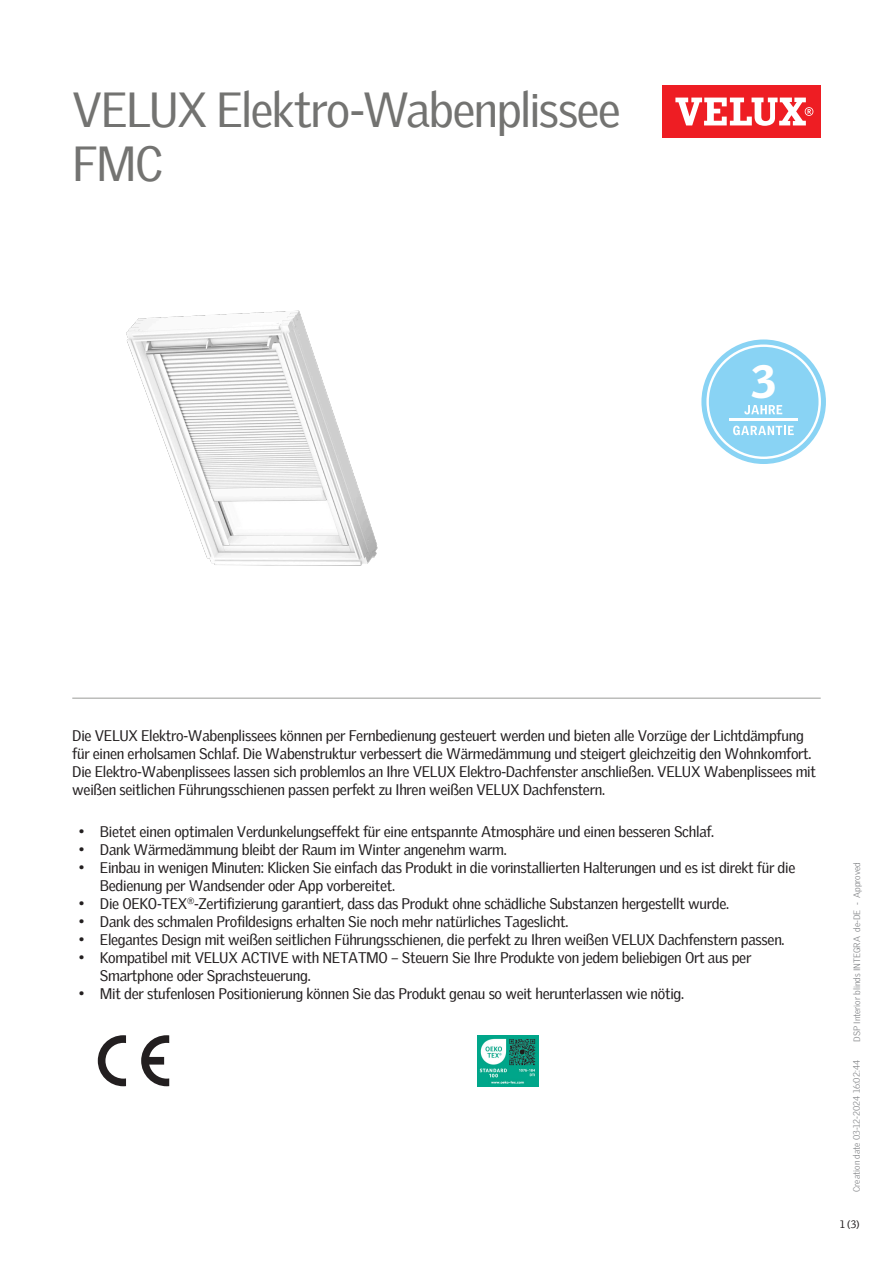
<style>
.page{position:relative;width:893px;height:1263px;background:#fff}
.page>*{position:absolute;margin:0;border:0;box-sizing:border-box;transform-origin:0 0}
.Headline{font:48px/54px "Velux Gothic";letter-spacing:-.03em;color:#737371}
.t1{font:900 45.3px "Velux Gothic";color:#fff}
.Body_Regular{font:15px/18px "Velux Gothic";letter-spacing:-.02em;color:#231f20}
.t2{font:10.5px "Velux Gothic";color:#231f20}
.t3{font:300 9px "Velux Gothic";color:#7c7e81}
</style>
<div class="page">
<div style="left:662px;top:85px;width:159px;height:53px;background:#ee1d23"></div>
<svg style="left:675px;top:98px;width:138px;height:28px"></svg>
<hr style="left:72px;top:697px;width:749px;height:2px;background:#bcbdbb">
<svg style="left:141px;top:1035px;width:28px;height:51px"></svg>
<svg style="left:98px;top:1035px;width:28px;height:51px"></svg>
<img style="left:477px;top:1035px;width:61px;height:51px">
<img style="left:126px;top:310px;width:252px;height:256px">
<svg style="left:701px;top:339px;width:125px;height:125px"></svg>
<p class="Headline" style="left:72px;top:79px;width:550px">VELUX Elektro-Wabenplissee<br>FMC</p>
<p class="t1" style="left:751px;top:353px;width:26px">3</p>
<p class="Body_Regular" style="left:72px;top:725px;width:745px">Die VELUX Elektro-Wabenplissees können per Fernbedienung gesteuert werden und bieten alle Vorzüge der Lichtdämpfung für einen erholsamen Schlaf. Die Wabenstruktur verbessert die Wärmedämmung und steigert gleichzeitig den Wohnkomfort.<br>Die Elektro-Wabenplissees lassen sich problemlos an Ihre VELUX Elektro-Dachfenster anschließen. VELUX Wabenplissees mit weißen seitlichen Führungsschienen passen perfekt zu Ihren weißen VELUX Dachfenstern.</p>
<p class="Body_Regular" style="left:79px;top:821px;width:637px">• Bietet einen optimalen Verdunkelungseffekt für eine entspannte Atmosphäre und einen besseren Schlaf.</p>
<p class="Body_Regular" style="left:79px;top:839px;width:429px">• Dank Wärmedämmung bleibt der Raum im Winter angenehm warm.</p>
<p class="Body_Regular" style="left:100px;top:857px;width:697px;text-indent:-21px">• Einbau in wenigen Minuten: Klicken Sie einfach das Produkt in die vorinstallierten Halterungen und es ist direkt für die<br>Bedienung per Wandsender oder App vorbereitet.</p>
<p class="Body_Regular" style="left:79px;top:893px;width:652px">• Die OEKO-TEX<sup>®</sup>-Zertifizierung garantiert, dass das Produkt ohne schädliche Substanzen hergestellt wurde.</p>
<p class="Body_Regular" style="left:79px;top:911px;width:491px">• Dank des schmalen Profildesigns erhalten Sie noch mehr natürliches Tageslicht.</p>
<p class="Body_Regular" style="left:79px;top:929px;width:707px">• Elegantes Design mit weißen seitlichen Führungsschienen, die perfekt zu Ihren weißen VELUX Dachfenstern passen.</p>
<p class="Body_Regular" style="left:100px;top:947px;width:653px;text-indent:-21px">• Kompatibel mit VELUX ACTIVE with NETATMO – Steuern Sie Ihre Produkte von jedem beliebigen Ort aus per<br>Smartphone oder Sprachsteuerung.</p>
<p class="Body_Regular" style="left:79px;top:983px;width:607px">• Mit der stufenlosen Positionierung können Sie das Produkt genau so weit herunterlassen wie nötig.</p>
<p class="t3" style="left:850px;top:1042px;width:181px;rotate:-90deg">DSP Interior blinds INTEGRA de-DE - Approved</p>
<p class="t3" style="left:850px;top:1192px;width:133px;rotate:-90deg">Creation date 03-12-2024 16:02:44</p>
<p class="t2" style="left:840px;top:1216px;width:21px">1 (3)</p>
</div>
